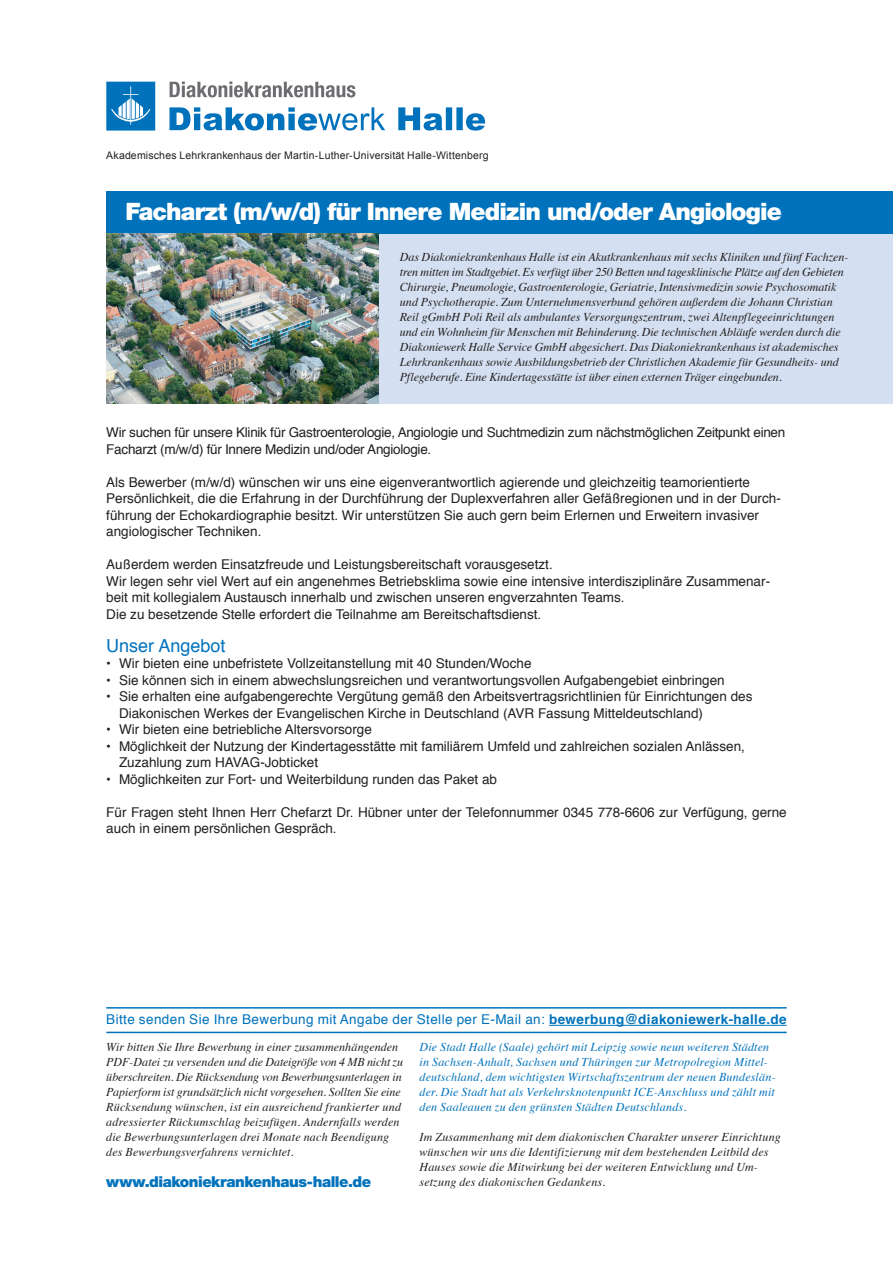
<style>
.page{position:relative;width:893px;height:1263px;background:#fff}
.page>*{position:absolute;margin:0;border:0;box-sizing:border-box;transform-origin:0 0}
.t1{font:900 24px "Helvetica Neue";letter-spacing:-.04em;color:#fff}
.t2{font:18px "Helvetica";color:#0072bc}
.t3{font:900 15px "Helvetica Neue";letter-spacing:-.03em;color:#0072bc}
.t4{font:13.5px/16.5px "Helvetica";color:#231f20}
.t5{font:13.5px/16.5px "Helvetica";letter-spacing:-.02em;color:#231f20}
.t6{font:13.5px "Helvetica";letter-spacing:.03em;color:#0072bc}
.t7{font:italic 12px/15px "Times";color:#231f20}
.t8{font:italic 12px/15px "Times";letter-spacing:.015em;color:#0072bc}
.t9{font:10.5px "Arial";letter-spacing:.015em;color:#231f20}
.s1{font-weight:700}
</style>
<div class="page">
<div style="left:378px;top:234px;width:515px;height:170px;background:#d4e0f1"></div>
<div style="left:106px;top:191px;width:787px;height:43px;background:#0072bc"></div>
<img style="left:106px;top:234px;width:272px;height:170px">
<svg style="left:169px;top:107px;width:316px;height:24px"></svg>
<svg style="left:106px;top:82px;width:49px;height:49px"></svg>
<svg style="left:170px;top:82px;width:185px;height:16px"></svg>
<hr style="left:106px;top:1007px;width:681px;height:1px;background:#0072bc">
<hr style="left:549px;top:1025px;width:238px;height:1px;background:#0072bc">
<hr style="left:106px;top:1032px;width:681px;height:1px;background:#0072bc">
<p class="t9" style="left:106px;top:148px;width:384px">Akademisches Lehrkrankenhaus der Martin-Luther-Universität Halle-Wittenberg</p>
<h1 class="t1" style="left:125px;top:197px;width:658px">Facharzt (m/w/d) für Innere Medizin und/oder Angiologie</h1>
<p class="t7" style="left:400px;top:248px;width:450px">Das Diakoniekrankenhaus Halle ist ein Akutkrankenhaus mit sechs Kliniken und fünf Fachzen&shy;tren mitten im Stadtgebiet. Es verfügt über 250 Betten und tagesklinische Plätze auf den Gebieten Chirurgie, Pneumologie, Gastroenterologie, Geriatrie, Intensivmedizin sowie Psychosomatik und Psychotherapie. Zum Unternehmensverbund gehören außerdem die Johann Christian Reil gGmbH Poli Reil als ambulantes Versorgungszentrum, zwei Altenpflegeeinrichtungen und ein Wohnheim für Menschen mit Behinderung. Die technischen Abläufe werden durch die Diakoniewerk Halle Service GmbH abgesichert. Das Diakoniekrankenhaus ist akademisches Lehrkrankenhaus sowie Ausbildungsbetrieb der Christlichen Akademie für Gesundheits- und Pflegeberufe. Eine Kindertagesstätte ist über einen externen Träger eingebunden.</p>
<p class="t5" style="left:106px;top:425px;width:681px">Wir suchen für unsere Klinik für Gastroenterologie, Angiologie und Suchtmedizin zum nächstmöglichen Zeitpunkt einen<br>Facharzt (m/w/d) für Innere Medizin und/oder Angiologie.</p>
<p class="t4" style="left:106px;top:474px;width:676px">Als Bewerber (m/w/d) wünschen wir uns eine eigenverantwortlich agierende und gleichzeitig teamorientierte Persönlichkeit, die die Erfahrung in der Durchführung der Duplexverfahren aller Gefäßregionen und in der Durch&shy;führung der Echokardiographie besitzt. Wir unterstützen Sie auch gern beim Erlernen und Erweitern invasiver angiologischer Techniken.</p>
<p class="t4" style="left:106px;top:557px;width:665px">Außerdem werden Einsatzfreude und Leistungsbereitschaft vorausgesetzt.<br>Wir legen sehr viel Wert auf ein angenehmes Betriebsklima sowie eine intensive interdisziplinäre Zusammenar&shy;beit mit kollegialem Austausch innerhalb und zwischen unseren engverzahnten Teams.<br>Die zu besetzende Stelle erfordert die Teilnahme am Bereitschaftsdienst.</p>
<h2 class="t2" style="left:106px;top:632px;width:121px">Unser Angebot</h2>
<p class="t4" style="left:106px;top:656px;width:427px">• Wir bieten eine unbefristete Vollzeitanstellung mit 40 Stunden/Woche</p>
<p class="t4" style="left:106px;top:672px;width:620px">• Sie können sich in einem abwechslungsreichen und verantwortungsvollen Aufgabengebiet einbringen</p>
<p class="t4" style="left:119px;top:689px;width:635px;text-indent:-13px">• Sie erhalten eine aufgabengerechte Vergütung gemäß den Arbeitsvertragsrichtlinien für Einrichtungen des<br>Diakonischen Werkes der Evangelischen Kirche in Deutschland (AVR Fassung Mitteldeutschland)</p>
<p class="t4" style="left:106px;top:722px;width:267px">• Wir bieten eine betriebliche Altersvorsorge</p>
<p class="t4" style="left:119px;top:738px;width:627px;text-indent:-13px">• Möglichkeit der Nutzung der Kindertagesstätte mit familiärem Umfeld und zahlreichen sozialen Anlässen,<br>Zuzahlung zum HAVAG-Jobticket</p>
<p class="t4" style="left:106px;top:771px;width:392px">• Möglichkeiten zur Fort- und Weiterbildung runden das Paket ab</p>
<p class="t4" style="left:106px;top:804px;width:682px">Für Fragen steht Ihnen Herr Chefarzt Dr. Hübner unter der Telefonnummer 0345 778-6606 zur Verfügung, gerne auch in einem persönlichen Gespräch.</p>
<p class="t6" style="left:106px;top:1009px;width:682px">Bitte senden Sie Ihre Bewerbung mit Angabe der Stelle per E-Mail an: <span class="s1">bewerbung@diakoniewerk-halle.de</span></p>
<p class="t7" style="left:106px;top:1038px;width:298px">Wir bitten Sie Ihre Bewerbung in einer zusammenhängenden PDF-Datei zu versenden und die Dateigröße von 4 MB nicht zu überschreiten. Die Rücksendung von Bewerbungsunterlagen in Papierform ist grundsätzlich nicht vorgesehen. Sollten Sie eine Rücksendung wünschen, ist ein ausreichend frankierter und adressierter Rückumschlag beizufügen. Andernfalls werden die Bewerbungsunterlagen drei Monate nach Beendigung des Bewerbungsverfahrens vernichtet.</p>
<p class="t3" style="left:106px;top:1172px;width:266px">www.diakoniekrankenhaus-halle.de</p>
<p class="t8" style="left:420px;top:1038px;width:358px">Die Stadt Halle (Saale) gehört mit Leipzig sowie neun weiteren Städten in Sachsen-Anhalt, Sachsen und Thüringen zur Metropolregion Mittel&shy;deutschland, dem wichtigsten Wirtschaftszentrum der neuen Bundeslän&shy;der. Die Stadt hat als Verkehrsknotenpunkt ICE-Anschluss und zählt mit den Saaleauen zu den grünsten Städten Deutschlands.</p>
<p class="t7" style="left:420px;top:1128px;width:363px">Im Zusammenhang mit dem diakonischen Charakter unserer Einrichtung wünschen wir uns die Identifizierung mit dem bestehenden Leitbild des Hauses sowie die Mitwirkung bei der weiteren Entwicklung und Um&shy;setzung des diakonischen Gedankens.</p>
</div>
